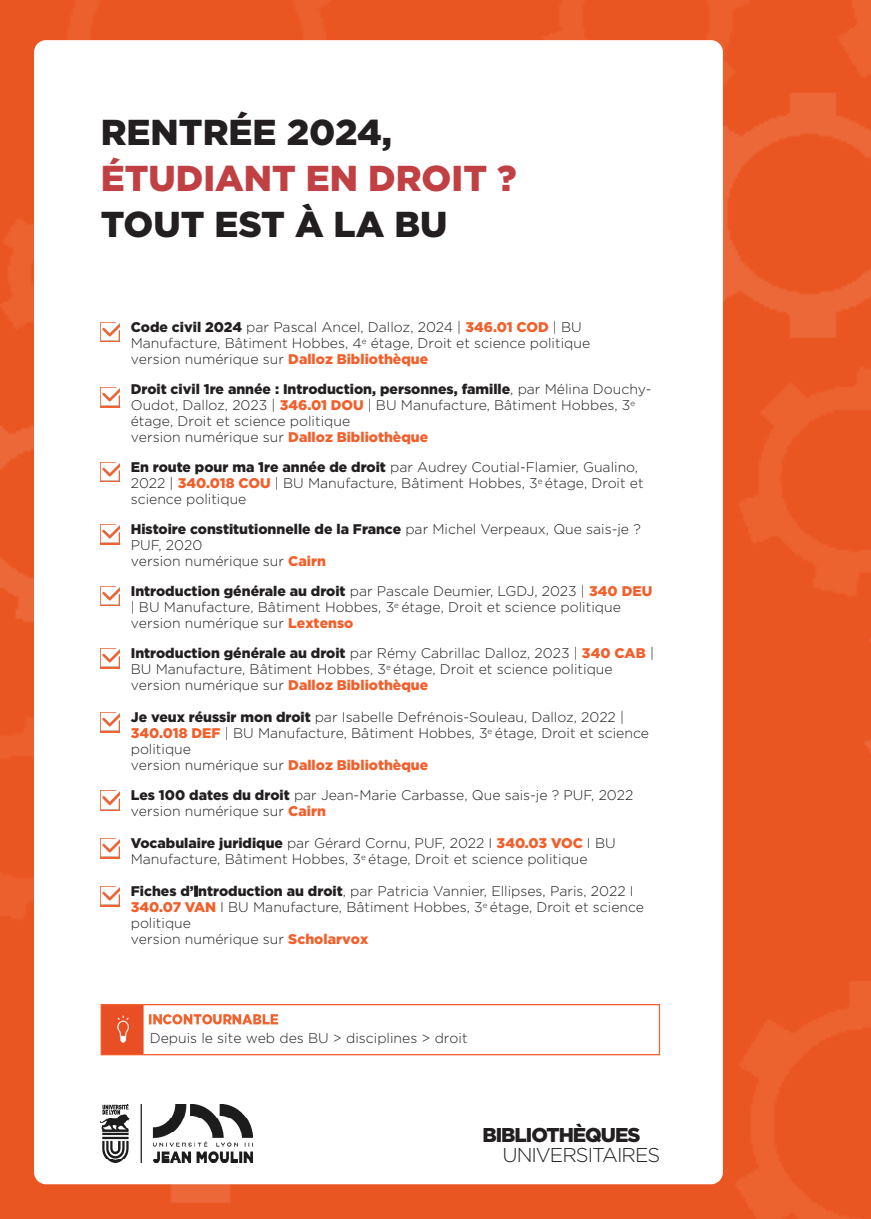
<style>
.page{position:relative;width:871px;height:1219px;background:#fff}
.page>*{position:absolute;margin:0;border:0;box-sizing:border-box;transform-origin:0 0}
.t1{font:900 36px "Gotham";color:#231f20}
.t2{font:900 36px "Gotham";color:#c04043}
.t3{font:300 20px "Gotham";letter-spacing:-.05em;color:#231f20}
.t4{font:900 20px "Gotham";letter-spacing:-.05em;color:#231f20}
.t5{font:300 14px/16px "Gotham";color:#231f20}
.s1{font-weight:900}
.s2{font-weight:900;color:#f1602c}
</style>
<div class="page">
<img style="left:0;top:0;width:870px;height:1219px">
<div style="left:34px;top:40px;width:688px;height:1144px;background:#fff;border-radius:12px"></div>
<img style="left:100px;top:322px;width:19px;height:20px">
<img style="left:100px;top:1105px;width:152px;height:57px">
<img style="left:100px;top:387px;width:19px;height:20px">
<img style="left:100px;top:462px;width:19px;height:20px">
<img style="left:100px;top:524px;width:19px;height:20px">
<img style="left:100px;top:586px;width:19px;height:20px">
<img style="left:100px;top:648px;width:19px;height:20px">
<img style="left:100px;top:712px;width:19px;height:20px">
<img style="left:100px;top:791px;width:19px;height:20px">
<img style="left:100px;top:838px;width:19px;height:20px">
<img style="left:100px;top:887px;width:19px;height:19px">
<img style="left:101px;top:1004px;width:559px;height:51px">
<p class="t1" style="left:101px;top:111px;width:293px">RENTRÉE 2024,</p>
<p class="t2" style="left:101px;top:157px;width:417px">ÉTUDIANT EN DROIT ?</p>
<p class="t1" style="left:101px;top:203px;width:348px">TOUT EST À LA BU</p>
<p class="t5" style="left:131px;top:319px;width:461px"><span class="s1">Code civil 2024</span> par Pascal Ancel, Dalloz, 2024 | <span class="s2">346.01 COD</span> | BU<br>Manufacture, Bâtiment Hobbes, 4<sup>e</sup> étage, Droit et science politique version numérique sur <span class="s2">Dalloz Bibliothèque</span></p>
<p class="t5" style="left:131px;top:381px;width:522px"><span class="s1">Droit civil 1re année : Introduction, personnes, famille</span>, par Mélina Douchy-Oudot, Dalloz, 2023 | <span class="s2">346.01 DOU</span> | BU Manufacture, Bâtiment Hobbes, 3<sup>e </sup>étage, Droit et science politique<br>version numérique sur <span class="s2">Dalloz Bibliothèque</span></p>
<p class="t5" style="left:131px;top:459px;width:514px"><span class="s1">En route pour ma 1re année de droit</span> par Audrey Coutial-Flamier, Gualino,<br>2022 | <span class="s2">340.018 COU</span> | BU Manufacture, Bâtiment Hobbes, 3<sup>e</sup> étage, Droit et science politique</p>
<p class="t5" style="left:131px;top:521px;width:511px"><span class="s1">Histoire constitutionnelle de la France</span> par Michel Verpeaux, Que sais-je ?<br>PUF, 2020<br>version numérique sur <span class="s2">Cairn</span></p>
<p class="t5" style="left:131px;top:583px;width:523px"><span class="s1">Introduction générale au droit</span> par Pascale Deumier, LGDJ, 2023 | <span class="s2">340 DEU </span>| BU Manufacture, Bâtiment Hobbes, 3<sup>e</sup> étage, Droit et science politique version numérique sur <span class="s2">Lextenso</span></p>
<p class="t5" style="left:131px;top:645px;width:524px"><span class="s1">Introduction générale au droit</span> par Rémy Cabrillac Dalloz, 2023 | <span class="s2">340 CAB</span> |<br>BU Manufacture, Bâtiment Hobbes, 3<sup>e</sup> étage, Droit et science politique version numérique sur <span class="s2">Dalloz Bibliothèque</span></p>
<p class="t5" style="left:131px;top:709px;width:519px"><span class="s1">Je veux réussir mon droit</span> par Isabelle Defrénois-Souleau, Dalloz, 2022 | <span class="s2">340.018 DEF</span> | BU Manufacture, Bâtiment Hobbes, 3<sup>e</sup> étage, Droit et science politique<br>version numérique sur <span class="s2">Dalloz Bibliothèque</span></p>
<p class="t5" style="left:131px;top:787px;width:504px"><span class="s1">Les 100 dates du droit</span> par Jean-Marie Carbasse, Que sais-je ? PUF, 2022 version numérique sur <span class="s2">Cairn</span></p>
<p class="t5" style="left:131px;top:835px;width:486px"><span class="s1">Vocabulaire juridique</span> par Gérard Cornu, PUF, 2022 I <span class="s2">340.03 VOC</span> I BU<br>Manufacture, Bâtiment Hobbes, 3<sup>e</sup> étage, Droit et science politique</p>
<p class="t5" style="left:131px;top:883px;width:514px"><span class="s1">Fiches d’introduction au droit</span>, par Patricia Vannier, Ellipses, Paris, 2022 I <span class="s2">340.07 VAN</span> I BU Manufacture, Bâtiment Hobbes, 3<sup>e</sup> étage, Droit et science politique<br>version numérique sur <span class="s2">Scholarvox</span></p>
<p class="t5" style="left:150px;top:1029px;width:319px">Depuis le site web des BU &gt; disciplines &gt; droit</p>
<p class="t4" style="left:482px;top:1123px;width:159px">BIBLIOTHÈQUES</p>
<p class="t3" style="left:502px;top:1144px;width:159px">UNIVERSITAIRES</p>
</div>
